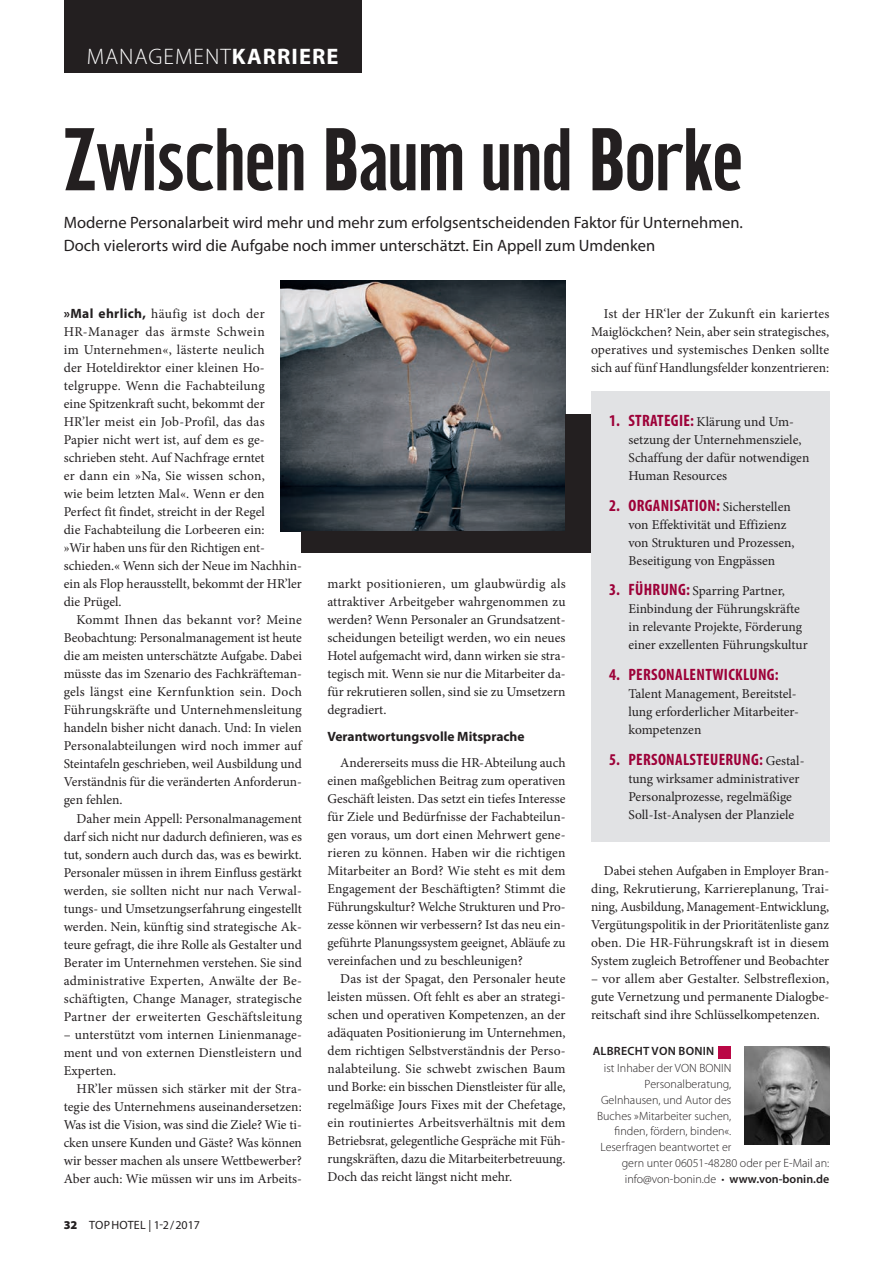
<style>
.page{position:relative;width:893px;height:1263px;background:#fff}
.page>*{position:absolute;margin:0;border:0;box-sizing:border-box;transform-origin:0 0}
.t1{font:93px "HWT Unit Gothic 720";color:#231f20}
.t2{font:300 22.5px "Myriad Pro";letter-spacing:.045em;color:#fff}
.t3{font:16.5px/22.5px "Myriad Pro";color:#231f20}
.t4{font:700 condensed 16.5px "Myriad Pro";letter-spacing:.02em;color:#9d0138}
.t5{font:13.5px/18px "Minion Pro";color:#231f20;text-align:justify}
.t6{font:700 13.5px "Myriad Pro";color:#231f20}
.t7{font:300 12px "Myriad Pro";color:#231f20}
.t8{font:12px "Myriad Pro";color:#231f20}
.t9{font:600 12px "Myriad Pro";letter-spacing:.02em;color:#231f20}
.s1{font-weight:700}
.s2{font-family:"Myriad Pro";font-weight:700}
.s3{font-weight:900}
.s4{font-family:"Myriad Pro";font-weight:700;font-stretch:condensed;font-size:16.5px;color:#9d0138}
.s5{font-family:"Minion Pro";font-weight:400;font-stretch:normal;font-size:13.5px;color:#231f20}
.s6{font-weight:600}
</style>
<div class="page">
<div style="left:64px;top:0;width:297px;height:72px;background:#231f20"></div>
<div style="left:591px;top:391px;width:238px;height:451px;background:#e1e2e4"></div>
<img style="left:744px;top:1046px;width:85px;height:98px">
<div style="left:718px;top:1046px;width:13px;height:13px;background:#ba0745"></div>
<img style="left:281px;top:281px;width:285px;height:250px">
<div style="left:302px;top:531px;width:289px;height:22px;background:#231f20"></div>
<div style="left:566px;top:414px;width:25px;height:132px;background:#231f20"></div>
<h2 class="t2" style="left:87px;top:44px;width:253px">MANAGEMENT<span class="s1">KARRIERE</span></h2>
<p class="t1" style="left:64px;top:103px;width:681px">Zwischen Baum und Borke</p>
<p class="t3" style="left:64px;top:211px;width:681px">Moderne Personalarbeit wird mehr und mehr zum erfolgsentscheidenden Faktor für Unternehmen.<br>Doch vielerorts wird die Aufgabe noch immer unterschätzt. Ein Appell zum Umdenken</p>
<p class="t5" style="left:64px;top:305px;width:240px;text-align:left"><span class="s2">»Mal ehrlich,</span> häufig ist doch der HR-Manager das ärmste Schwein<br>im Unternehmen«, lästerte neulich<br>der Hoteldirektor einer kleinen Ho&shy;telgruppe. Wenn die Fachabteilung<br>eine Spitzenkraft sucht, bekommt der HR’ler meist ein Job-Profil, das das Papier nicht wert ist, auf dem es ge&shy;schrieben steht. Auf Nachfrage erntet<br>er dann ein »Na, Sie wissen schon,<br>wie beim letzten Mal«. Wenn er den Perfect fit findet, streicht in der Regel<br>die Fachabteilung die Lorbeeren ein:<br>»Wir haben uns für den Richtigen ent&shy;schieden.« Wenn sich der Neue im Nachhin&shy;ein als Flop herausstellt, bekommt der HR’ler die Prügel.</p>
<p class="t5" style="left:64px;top:611px;width:240px;text-indent:13px">Kommt Ihnen das bekannt vor? Meine Beobachtung: Personalmanagement ist heute die am meisten unterschätzte Aufgabe. Dabei müsste das im Szenario des Fachkräfteman&shy;gels längst eine Kernfunktion sein. Doch Führungskräfte und Unternehmensleitung handeln bisher nicht danach. Und: In vielen Personalabteilungen wird noch immer auf Steintafeln geschrieben, weil Ausbildung und Verständnis für die veränderten Anforderun&shy;gen fehlen.</p>
<p class="t5" style="left:64px;top:809px;width:240px;text-indent:13px">Daher mein Appell: Personalmanagement darf sich nicht nur dadurch definieren, was es tut, sondern auch durch das, was es bewirkt.<br>Personaler müssen in ihrem Einfluss gestärkt werden, sie sollten nicht nur nach Verwal&shy;tungs- und Umsetzungserfahrung eingestellt werden. Nein, künftig sind strategische Ak&shy;teure gefragt, die ihre Rolle als Gestalter und Berater im Unternehmen verstehen. Sie sind administrative Experten, Anwälte der Be&shy;schäftigten, Change Manager, strategische Partner der erweiterten Geschäftsleitung</p>
<p class="t5" style="left:64px;top:1025px;width:240px">– unterstützt vom internen Linienmanage&shy;ment und von externen Dienstleistern und Experten.</p>
<p class="t5" style="left:64px;top:1079px;width:240px;text-indent:13px">HR’ler müssen sich stärker mit der Stra&shy;tegie des Unternehmens auseinandersetzen:<br>Was ist die Vision, was sind die Ziele? Wie ti&shy;cken unsere Kunden und Gäste? Was können wir besser machen als unsere Wettbewerber?<br>Aber auch: Wie müssen wir uns im Arbeits-</p>
<p class="t8" style="left:64px;top:1218px;width:138px"><span class="s3">32</span> TOP HOTEL | 1-2/2017</p>
<p class="t5" style="left:327px;top:575px;width:240px">markt positionieren, um glaubwürdig als attraktiver Arbeitgeber wahrgenommen zu werden? Wenn Personaler an Grundsatzent&shy;scheidungen beteiligt werden, wo ein neues Hotel aufgemacht wird, dann wirken sie stra&shy;tegisch mit. Wenn sie nur die Mitarbeiter da&shy;für rekrutieren sollen, sind sie zu Umsetzern degradiert.</p>
<p class="t6" style="left:327px;top:727px;width:199px">Verantwortungsvolle Mitsprache</p>
<p class="t5" style="left:327px;top:754px;width:240px;text-indent:13px">Andererseits muss die HR-Abteilung auch einen maßgeblichen Beitrag zum operativen Geschäft leisten. Das setzt ein tiefes Interesse für Ziele und Bedürfnisse der Fachabteilun&shy;gen voraus, um dort einen Mehrwert gene&shy;rieren zu können. Haben wir die richtigen Mitarbeiter an Bord? Wie steht es mit dem Engagement der Beschäftigten? Stimmt die Führungskultur? Welche Strukturen und Pro&shy;zesse können wir verbessern? Ist das neu ein&shy;geführte Planungssystem geeignet, Abläufe zu vereinfachen und zu beschleunigen?</p>
<p class="t5" style="left:327px;top:970px;width:240px;text-indent:13px">Das ist der Spagat, den Personaler heute leisten müssen. Oft fehlt es aber an strategi&shy;schen und operativen Kompetenzen, an der adäquaten Positionierung im Unternehmen, dem richtigen Selbstverständnis der Perso&shy;nalabteilung. Sie schwebt zwischen Baum und Borke: ein bisschen Dienstleister für alle, regelmäßige Jours Fixes mit der Chefetage, ein routiniertes Arbeitsverhältnis mit dem Betriebsrat, gelegentliche Gespräche mit Füh&shy;rungskräften, dazu die Mitarbeiterbetreuung.<br>Doch das reicht längst nicht mehr.</p>
<p class="t5" style="left:591px;top:305px;width:240px;text-indent:13px">Ist der HR‘ler der Zukunft ein kariertes Maiglöckchen? Nein, aber sein strategisches, operatives und systemisches Denken sollte sich auf fünf Handlungsfelder konzentrieren:</p>
<p class="t5" style="left:628px;top:413px;width:182px;text-align:left;text-indent:-19px"><span class="s4">1. STRATEGIE:</span> Klärung und Um&shy;setzung der Unternehmensziele,<br>Schaffung der dafür notwendigen<br>Human Resources</p>
<p class="t4" style="left:609px;top:495px;width:183px">2. ORGANISATION: <span class="s5">Sicherstellen</span></p>
<p class="t5" style="left:628px;top:515px;width:168px;text-align:left">von Effektivität und Effizienz von Strukturen und Prozessen,<br>Beseitigung von Engpässen</p>
<p class="t5" style="left:628px;top:582px;width:181px;text-align:left;text-indent:-19px"><span class="s4">3. FÜHRUNG:</span> Sparring Partner, Einbindung der Führungskräfte in relevante Projekte, Förderung einer exzellenten Führungskultur</p>
<p class="t4" style="left:609px;top:664px;width:171px">4. PERSONALENTWICKLUNG:</p>
<p class="t5" style="left:628px;top:685px;width:172px;text-align:left">Talent Management, Bereitstel&shy;lung erforderlicher Mitarbeiter&shy;kompetenzen</p>
<p class="t4" style="left:609px;top:749px;width:197px">5. PERSONALSTEUERUNG: <span class="s5">Gestal-</span></p>
<p class="t5" style="left:628px;top:770px;width:173px;text-align:left">tung wirksamer administrativer<br>Personalprozesse, regelmäßige<br>Soll-Ist-Analysen der Planziele</p>
<p class="t5" style="left:591px;top:862px;width:240px;text-indent:13px">Dabei stehen Aufgaben in Employer Bran&shy;ding, Rekrutierung, Karriereplanung, Trai&shy;ning, Ausbildung, Management-Entwicklung, Vergütungspolitik in der Prioritätenliste ganz oben. Die HR-Führungskraft ist in diesem System zugleich Betroffener und Beobachter</p>
<p class="t5" style="left:591px;top:970px;width:240px">– vor allem aber Gestalter. Selbstreflexion, gute Vernetzung und permanente Dialogbe&shy;reitschaft sind ihre Schlüsselkompetenzen.</p>
<p class="t9" style="left:593px;top:1043px;width:123px">ALBRECHT VON BONIN</p>
<p class="t7" style="left:604px;top:1062px;width:129px">ist Inhaber der VON BONIN</p>
<p class="t7" style="left:645px;top:1077px;width:88px">Personalberatung,</p>
<p class="t7" style="left:601px;top:1093px;width:132px">Gelnhausen, und Autor des</p>
<p class="t7" style="left:597px;top:1109px;width:136px">Buches »Mitarbeiter suchen,</p>
<p class="t7" style="left:615px;top:1125px;width:118px">finden, fördern, binden«.</p>
<p class="t7" style="left:600px;top:1140px;width:132px">Leserfragen beantwortet er</p>
<p class="t7" style="left:622px;top:1156px;width:209px">gern unter 06051-48280 oder per E-Mail an:</p>
<p class="t7" style="left:625px;top:1172px;width:206px">info@von-bonin.de • <span class="s6">www.von-bonin.de</span></p>
</div>
